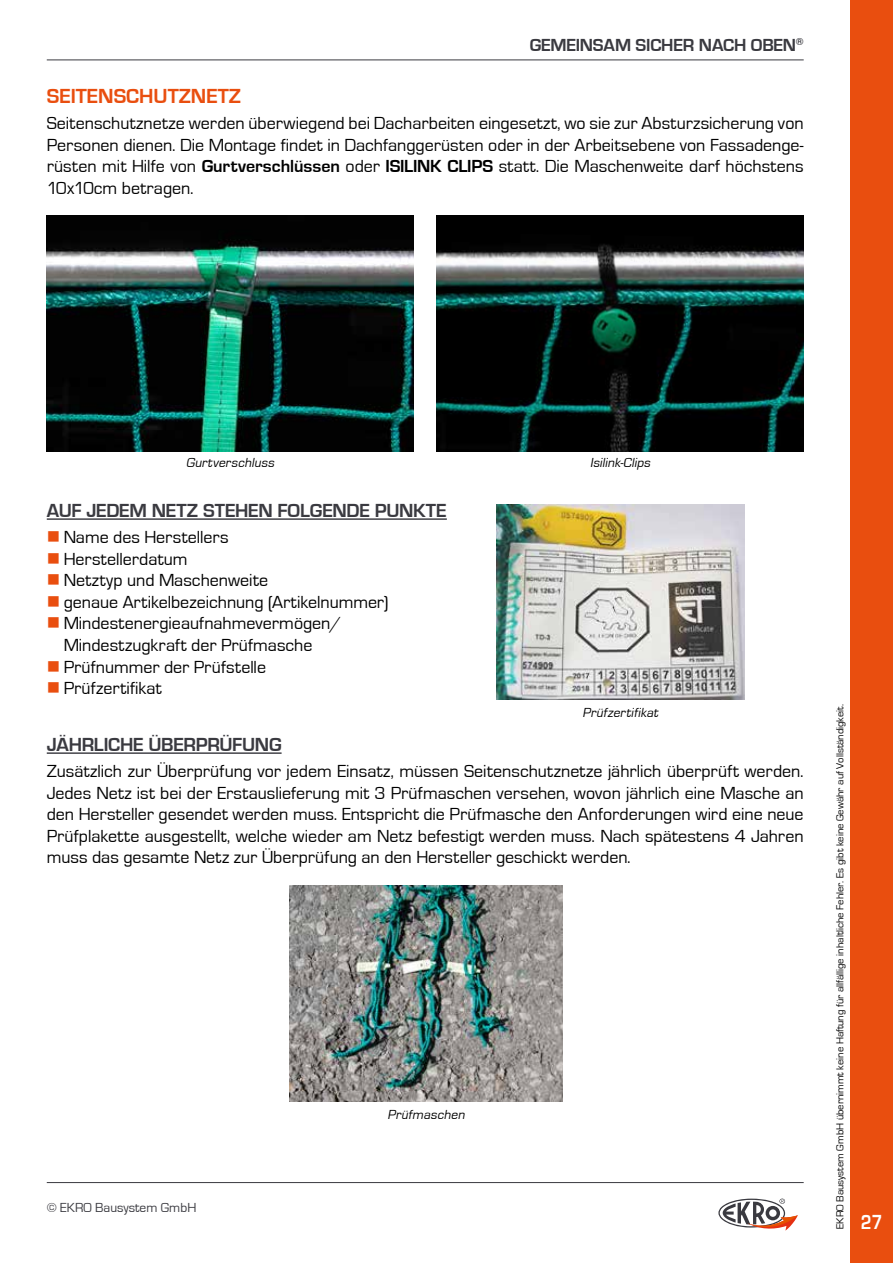
<style>
.page{position:relative;width:893px;height:1263px;background:#fff}
.page>*{position:absolute;margin:0;border:0;box-sizing:border-box;transform-origin:0 0}
.t1{font:700 21px "Eurostile";color:#e94e0f}
.t2{font:700 21px "Eurostile";color:#fff;scale:.82 1}
.t3{font:700 19.5px "Eurostile";letter-spacing:-.015em;color:#3a3a40}
.t4{font:18px/21.6px "Eurostile";color:#000;text-align:justify}
.t5{font:700 18px "Eurostile";letter-spacing:-.015em;color:#3a3a40}
.t6{font:italic 13.5px "Eurostile";color:#000}
.t7{font:13.5px "Eurostile";color:#3a3a40}
.t8{font:10.5px "Eurostile";color:#000}
.s1{font-weight:700}
.s2{color:#e94e0f}
</style>
<div class="page">
<div style="left:850px;top:0;width:43px;height:1263px;background:#e94e0f"></div>
<hr style="left:47px;top:60px;width:757px;height:1px;background:#3a3a40">
<svg style="left:718px;top:1198px;width:80px;height:32px"></svg>
<hr style="left:47px;top:1182px;width:757px;height:1px;background:#3a3a40">
<hr style="left:47px;top:518px;width:400px;height:2px;background:#3a3a40">
<hr style="left:47px;top:752px;width:235px;height:2px;background:#3a3a40">
<img style="left:47px;top:215px;width:367px;height:237px">
<img style="left:496px;top:504px;width:248px;height:196px">
<img style="left:437px;top:215px;width:367px;height:237px">
<img style="left:290px;top:885px;width:272px;height:217px">
<p class="t5" style="left:530px;top:35px;width:276px">GEMEINSAM SICHER NACH OBEN<sup>®</sup></p>
<p class="t1" style="left:47px;top:85px;width:196px">SEITENSCHUTZNETZ</p>
<p class="t4" style="left:47px;top:113px;width:758px">Seitenschutznetze werden überwiegend bei Dacharbeiten eingesetzt, wo sie zur Absturzsicherung von Personen dienen. Die Montage findet in Dachfanggerüsten oder in der Arbeitsebene von Fassadenge&shy;rüsten mit Hilfe von <span class="s1">Gurtverschlüssen</span> oder <span class="s1">ISILINK CLIPS</span> statt. Die Maschenweite darf höchstens 10x10cm betragen.</p>
<p class="t6" style="left:186px;top:455px;width:92px">Gurtverschluss</p>
<p class="t6" style="left:590px;top:455px;width:64px">Isilink-Clips</p>
<p class="t3" style="left:47px;top:500px;width:402px">AUF JEDEM NETZ STEHEN FOLGENDE PUNKTE</p>
<p class="t4" style="left:47px;top:527px;width:183px"><span class="s2">■</span> Name des Herstellers</p>
<p class="t4" style="left:47px;top:548px;width:142px"><span class="s2">■</span> Herstellerdatum</p>
<p class="t4" style="left:47px;top:570px;width:223px"><span class="s2">■</span> Netztyp und Maschenweite</p>
<p class="t4" style="left:47px;top:591px;width:343px"><span class="s2">■</span> genaue Artikelbezeichnung (Artikelnummer)</p>
<p class="t4" style="left:64px;top:613px;width:279px;text-indent:-17px"><span class="s2">■</span> Mindestenergieaufnahmevermögen/<br>Mindestzugkraft der Prüfmasche</p>
<p class="t4" style="left:47px;top:656px;width:221px"><span class="s2">■</span> Prüfnummer der Prüfstelle</p>
<p class="t4" style="left:47px;top:678px;width:116px"><span class="s2">■</span> Prüfzertifikat</p>
<p class="t6" style="left:582px;top:705px;width:80px">Prüfzertifikat</p>
<p class="t3" style="left:47px;top:734px;width:236px">JÄHRLICHE ÜBERPRÜFUNG</p>
<p class="t4" style="left:47px;top:761px;width:758px">Zusätzlich zur Überprüfung vor jedem Einsatz, müssen Seitenschutznetze jährlich überprüft werden.<br>Jedes Netz ist bei der Erstauslieferung mit 3 Prüfmaschen versehen, wovon jährlich eine Masche an den Hersteller gesendet werden muss. Entspricht die Prüfmasche den Anforderungen wird eine neue Prüfplakette ausgestellt, welche wieder am Netz befestigt werden muss. Nach spätestens 4 Jahren muss das gesamte Netz zur Überprüfung an den Hersteller geschickt werden.</p>
<p class="t7" style="left:47px;top:1201px;width:151px">© EKRO Bausystem GmbH</p>
<p class="t6" style="left:387px;top:1107px;width:81px">Prüfmaschen</p>
<p class="t8" style="left:834px;top:1229px;width:526px;rotate:-90deg">EKRO Bausystem GmbH übernimmt keine Haftung für allfällige inhaltliche Fehler. Es gibt keine Gewähr auf Vollständigkeit.</p>
<p class="t2" style="left:861px;top:1210px;width:28px">27</p>
</div>
